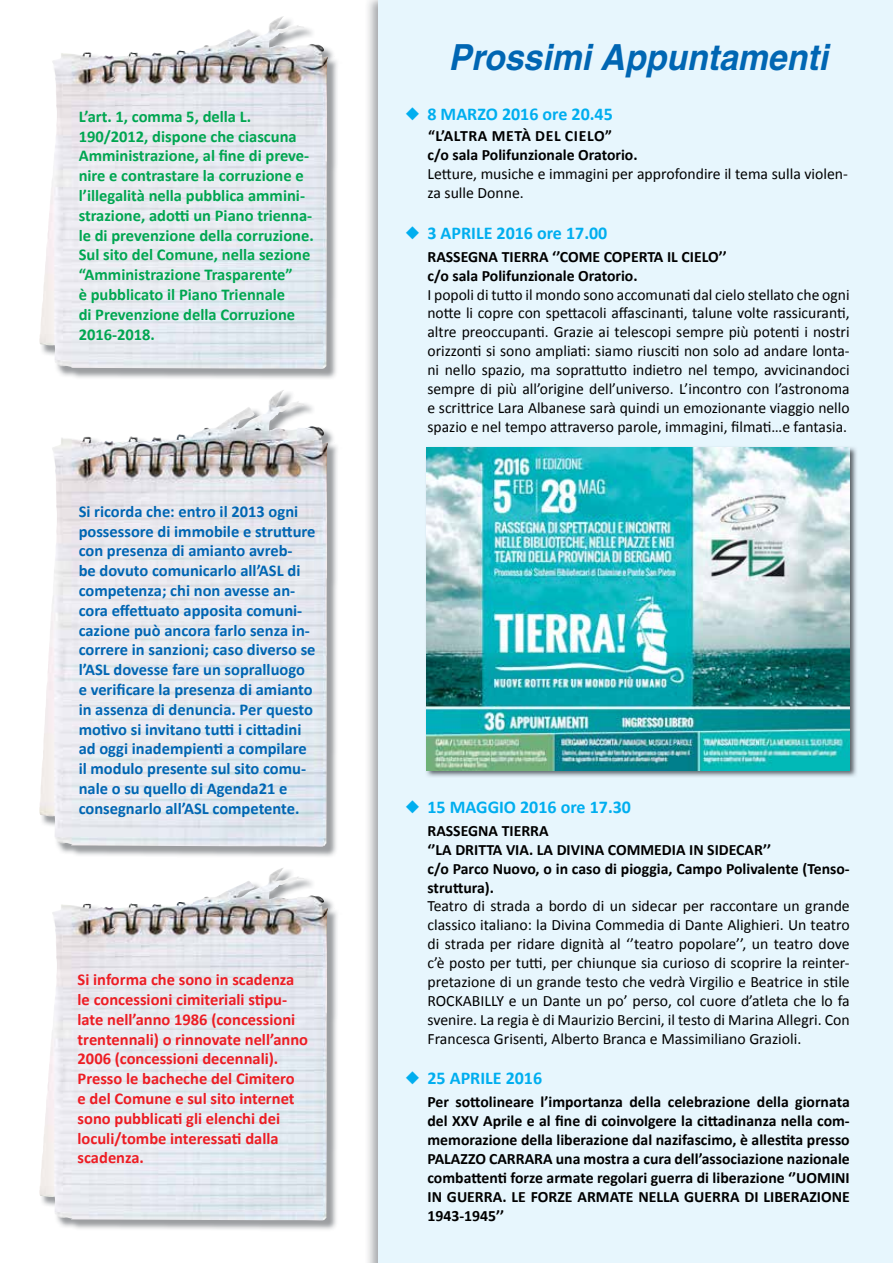
<style>
.page{position:relative;width:893px;height:1263px;background:#fff}
.page>*{position:absolute;margin:0;border:0;box-sizing:border-box;transform-origin:0 0}
.t1{font:italic 700 36px "Helvetica";color:#0066b3;scale:.94 1}
.t2{font:700 18px "Calibri";color:#00aeef}
.t3{font:700 16.5px/19.8px "Calibri";color:#0066b3}
.t4{font:700 16.5px/19.8px "Calibri";color:#00a651}
.t5{font:700 16.5px/19.8px "Calibri";color:#ed1d24}
.t6{font:15.75px/18.9px "Calibri";color:#000;text-align:justify}
.t7{font:700 15.75px/18.9px "Calibri";color:#000}
</style>
<div class="page">
<img style="left:368px;top:0;width:10px;height:1263px">
<div style="left:378px;top:0;width:515px;height:1263px;background:#e7f6fd"></div>
<img style="left:426px;top:447px;width:431px;height:330px">
<img style="left:427px;top:448px;width:423px;height:322px">
<img style="left:57px;top:18px;width:280px;height:361px">
<img style="left:39px;top:25px;width:289px;height:344px">
<img style="left:57px;top:869px;width:280px;height:361px">
<img style="left:39px;top:876px;width:289px;height:344px">
<img style="left:58px;top:430px;width:279px;height:427px">
<img style="left:39px;top:390px;width:289px;height:457px">
<p class="t4" style="left:79px;top:106px;width:237px">L’art. 1, comma 5, della L.<br>190/2012, dispone che ciascuna<br>Amministrazione, al fine di preve&shy;nire e contrastare la corruzione e l’illegalità nella pubblica ammini&shy;strazione, adotti un Piano trienna&shy;le di prevenzione della corruzione.<br>Sul sito del Comune, nella sezione “Amministrazione Trasparente”<br>è pubblicato il Piano Triennale<br>di Prevenzione della Corruzione<br>2016-2018.</p>
<p class="t3" style="left:79px;top:501px;width:238px">Si ricorda che: entro il 2013 ogni possessore di immobile e strutture con presenza di amianto avreb-<br>be dovuto comunicarlo all’ASL di competenza; chi non avesse an&shy;cora effettuato apposita comuni&shy;cazione può ancora farlo senza in&shy;correre in sanzioni; caso diverso se l’ASL dovesse fare un sopralluogo e verificare la presenza di amianto in assenza di denuncia. Per questo motivo si invitano tutti i cittadini ad oggi inadempienti a compilare il modulo presente sul sito comu&shy;nale o su quello di Agenda21 e consegnarlo all’ASL competente.</p>
<p class="t5" style="left:78px;top:969px;width:232px">Si informa che sono in scadenza le concessioni cimiteriali stipu&shy;late nell’anno 1986 (concessioni trentennali) o rinnovate nell’anno<br>2006 (concessioni decennali).<br>Presso le bacheche del Cimitero<br>e del Comune e sul sito internet sono pubblicati gli elenchi dei loculi/tombe interessati dalla scadenza.</p>
<h1 class="t1" style="left:449px;top:36px;width:405px">Prossimi Appuntamenti</h1>
<p class="t2" style="left:405px;top:103px;width:209px">◆ 8 MARZO 2016 ore 20.45</p>
<p class="t7" style="left:427px;top:126px;width:212px">“L’ALTRA METÀ DEL CIELO”<br>c/o sala Polifunzionale Oratorio.</p>
<p class="t6" style="left:427px;top:164px;width:422px">Letture, musiche e immagini per approfondire il tema sulla violen&shy;za sulle Donne.</p>
<p class="t2" style="left:405px;top:221px;width:203px">◆ 3 APRILE 2016 ore 17.00</p>
<p class="t7" style="left:427px;top:246px;width:301px">RASSEGNA TIERRA ‘’COME COPERTA IL CIELO’’ c/o sala Polifunzionale Oratorio.</p>
<p class="t6" style="left:427px;top:284px;width:424px">I popoli di tutto il mondo sono accomunati dal cielo stellato che ogni notte li copre con spettacoli affascinanti, talune volte rassicuranti, altre preoccupanti. Grazie ai telescopi sempre più potenti i nostri orizzonti si sono ampliati: siamo riusciti non solo ad andare lonta&shy;ni nello spazio, ma soprattutto indietro nel tempo, avvicinandoci sempre di più all’origine dell’universo. L’incontro con l’astronoma e scrittrice Lara Albanese sarà quindi un emozionante viaggio nello spazio e nel tempo attraverso parole, immagini, filmati…e fantasia.</p>
<p class="t2" style="left:405px;top:795px;width:227px">◆ 15 MAGGIO 2016 ore 17.30</p>
<p class="t7" style="left:427px;top:820px;width:424px">RASSEGNA TIERRA<br>‘’LA DRITTA VIA. LA DIVINA COMMEDIA IN SIDECAR’’<br>c/o Parco Nuovo, o in caso di pioggia, Campo Polivalente (Tenso&shy;struttura).</p>
<p class="t6" style="left:427px;top:896px;width:424px">Teatro di strada a bordo di un sidecar per raccontare un grande classico italiano: la Divina Commedia di Dante Alighieri. Un teatro di strada per ridare dignità al ‘’teatro popolare’’, un teatro dove c’è posto per tutti, per chiunque sia curioso di scoprire la reinter&shy;pretazione di un grande testo che vedrà Virgilio e Beatrice in stile ROCKABILLY e un Dante un po’ perso, col cuore d’atleta che lo fa svenire. La regia è di Maurizio Bercini, il testo di Marina Allegri. Con Francesca Grisenti, Alberto Branca e Massimiliano Grazioli.</p>
<p class="t2" style="left:405px;top:1067px;width:138px">◆ 25 APRILE 2016</p>
<p class="t7" style="left:427px;top:1092px;width:424px;text-align:justify">Per sottolineare l’importanza della celebrazione della giornata del XXV Aprile e al fine di coinvolgere la cittadinanza nella com&shy;memorazione della liberazione dal nazifascimo, è allestita presso PALAZZO CARRARA una mostra a cura dell’associazione nazionale combattenti forze armate regolari guerra di liberazione ‘’UOMINI IN GUERRA. LE FORZE ARMATE NELLA GUERRA DI LIBERAZIONE 1943-1945’’</p>
</div>
